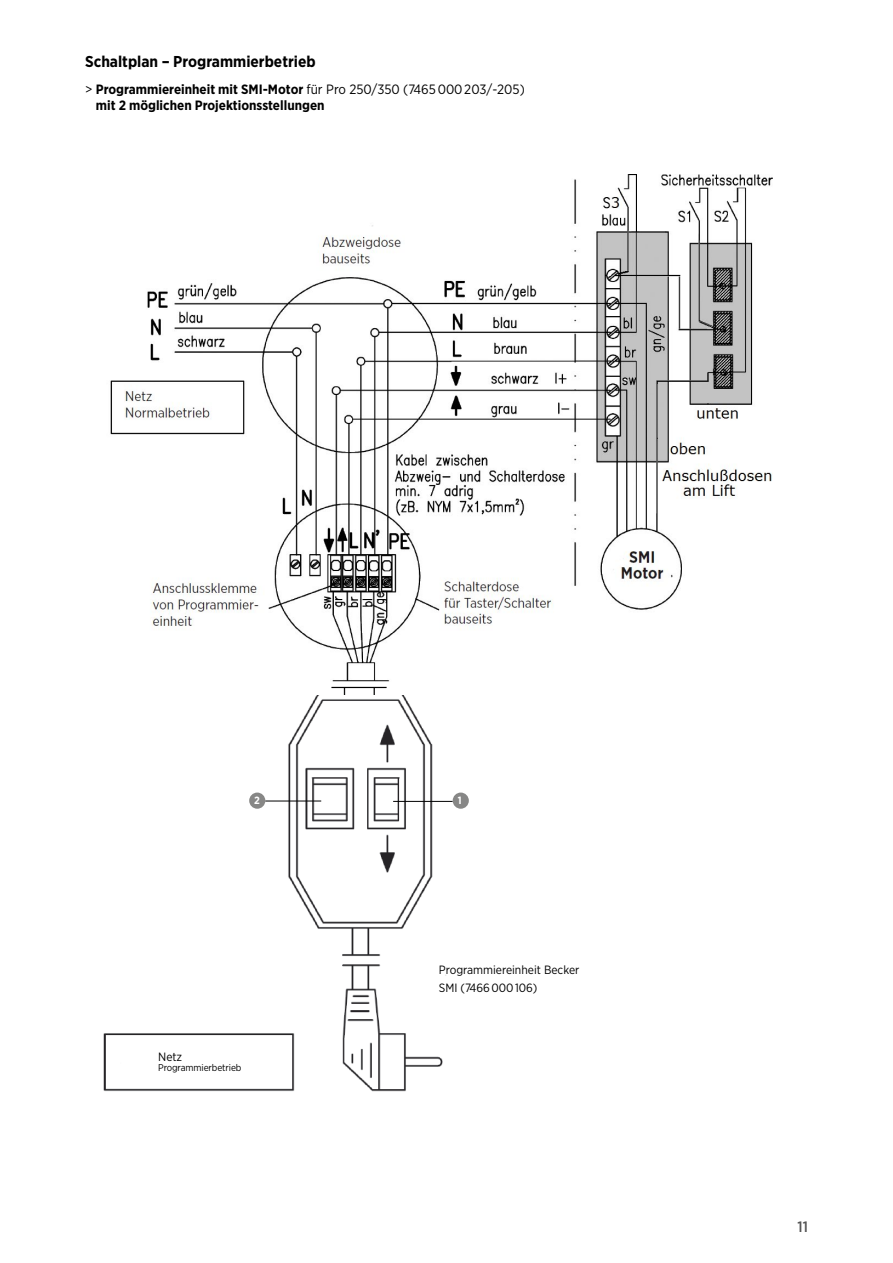
<style>
.page{position:relative;width:893px;height:1263px;background:#fff}
.page>*{position:absolute;margin:0;border:0;box-sizing:border-box;transform-origin:0 0}
.t1{font:700 15.75px "Gotham Narrow";color:#000}
.t2{font:500 15px "Gotham Narrow";color:#565656}
.t3{font:700 13.5px/16.2px "Gotham Narrow";color:#000}
.t4{font:12px/18px "Gotham Narrow";color:#000}
.t5{font:700 10.5px "Gotham Narrow";color:#fff}
.t6{font:9.75px "Gotham Narrow";letter-spacing:-.01em;color:#000}
.s1{font-weight:400}
</style>
<div class="page">
<img style="left:110px;top:174px;width:663px;height:507px">
<img style="left:103px;top:695px;width:352px;height:397px">
<img style="left:331px;top:686px;width:56px;height:9px">
<hr style="left:393px;top:801px;width:60px;height:1px;background:#000">
<div style="left:453px;top:792px;width:16px;height:17px;background:#878786;border-radius:50%"></div>
<div style="left:249px;top:792px;width:16px;height:17px;background:#878786;border-radius:50%"></div>
<hr style="left:265px;top:801px;width:56px;height:1px;background:#000">
<p class="t1" style="left:85px;top:51px;width:232px">Schaltplan – Programmierbetrieb</p>
<p class="t3" style="left:96px;top:81px;width:430px;text-indent:-11px"><span class="s1">&gt;</span> Programmiereinheit mit SMI-Motor <span class="s1">für Pro 250/350 (7465 000 203/-205) </span>mit 2 möglichen Projektionsstellungen</p>
<p class="t5" style="left:254px;top:794px;width:7px">2</p>
<p class="t5" style="left:458px;top:794px;width:5px">1</p>
<p class="t4" style="left:158px;top:1048px;width:26px">Netz</p>
<p class="t6" style="left:158px;top:1062px;width:85px">Programmierbetrieb</p>
<p class="t4" style="left:439px;top:960px;width:142px">Programmiereinheit Becker<br>SMI (7466 000 106)</p>
<p class="t2" style="left:797px;top:1218px;width:12px">11</p>
</div>
